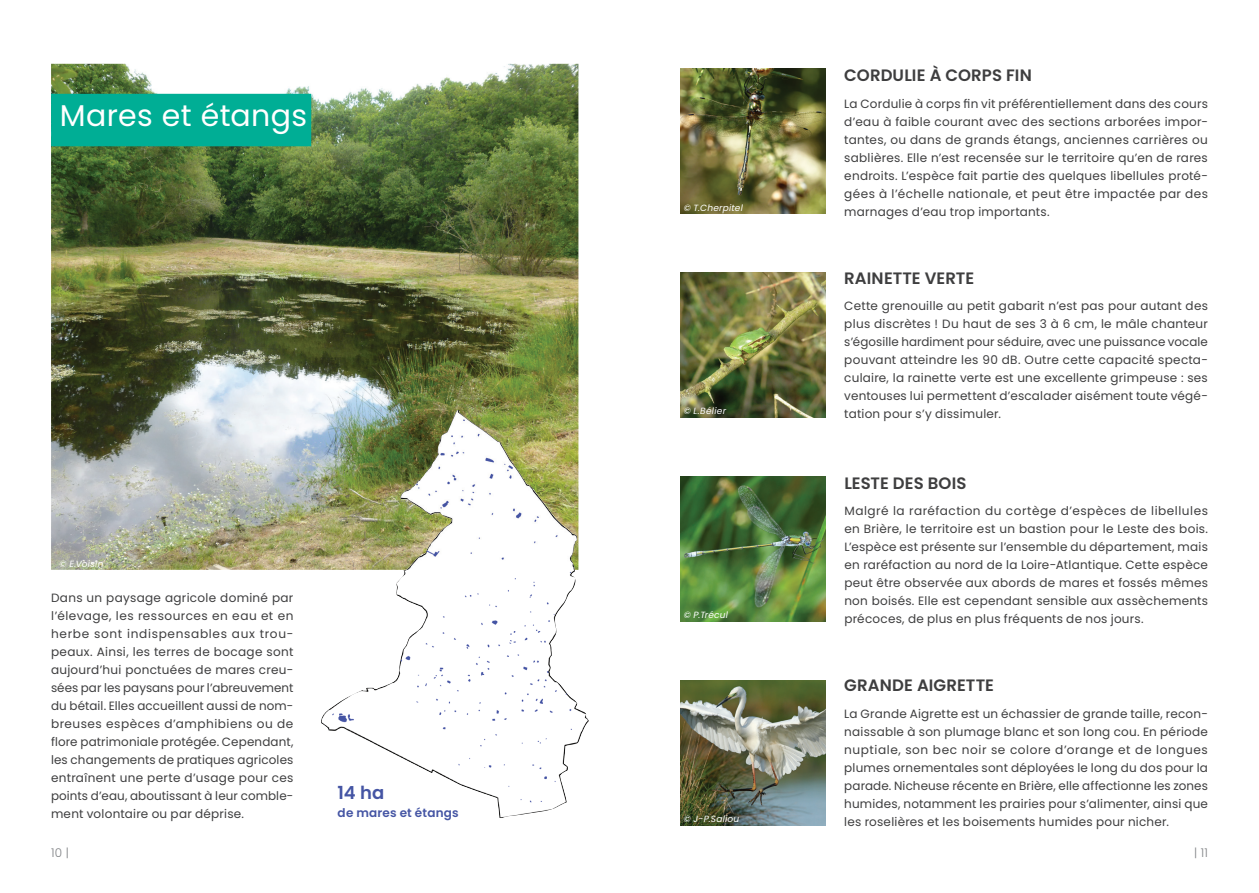
<style>
.page{position:relative;width:1259px;height:893px;background:#fff}
.page>*{position:absolute;margin:0;border:0;box-sizing:border-box;transform-origin:0 0}
.t1{font:30px "Poppins";letter-spacing:.015em;color:#fff}
.t2{font:600 18px "Poppins";color:#4555a4}
.t3{font:600 16.5px "Poppins";letter-spacing:.005em;color:#3e3e3f}
.t4{font:12px/18px "Poppins";letter-spacing:.02em;color:#3e3e3f;text-align:justify}
.t5{font:600 12px "Poppins";color:#4555a4}
.t6{font:300 12px "Poppins";color:#808285}
.t7{font:italic 9px "Poppins";letter-spacing:.025em;color:#fff}
</style>
<div class="page">
<img style="left:51px;top:64px;width:527px;height:506px">
<div style="left:51px;top:94px;width:260px;height:52px;background:#00ae95"></div>
<img style="left:680px;top:272px;width:145px;height:146px">
<img style="left:680px;top:69px;width:145px;height:145px">
<img style="left:680px;top:476px;width:145px;height:145px">
<img style="left:374px;top:570px;width:213px;height:148px">
<img style="left:321px;top:688px;width:53px;height:55px">
<img style="left:373px;top:718px;width:216px;height:100px">
<img style="left:400px;top:410px;width:133px;height:160px">
<img style="left:532px;top:488px;width:45px;height:82px">
<img style="left:680px;top:680px;width:145px;height:145px">
<h1 class="t1" style="left:60px;top:98px;width:249px">Mares et étangs</h1>
<p class="t7" style="left:60px;top:558px;width:45px">© E.Voisin</p>
<p class="t4" style="left:51px;top:589px;width:244px">Dans un paysage agricole dominé par l’élevage, les ressources en eau et en herbe sont indispensables aux trou&shy;peaux. Ainsi, les terres de bocage sont aujourd’hui ponctuées de mares creu&shy;sées par les paysans pour l’abreuvement du bétail. Elles accueillent aussi de nom&shy;breuses espèces d’amphibiens ou de flore patrimoniale protégée. Cependant, les changements de pratiques agricoles entraînent une perte d’usage pour ces points d’eau, aboutissant à leur comble&shy;ment volontaire ou par déprise.</p>
<h2 class="t2" style="left:338px;top:782px;width:48px">14 HA</h2>
<p class="t5" style="left:338px;top:805px;width:123px">DE MARES ET ÉTANGS</p>
<p class="t7" style="left:683px;top:202px;width:61px">© T.Cherpitel</p>
<p class="t7" style="left:683px;top:406px;width:44px">© L.Bélier</p>
<p class="t7" style="left:684px;top:610px;width:46px">© P.Trécul</p>
<p class="t7" style="left:684px;top:814px;width:57px">© J-P.Saliou</p>
<h3 class="t3" style="left:844px;top:66px;width:189px">CORDULIE À CORPS FIN</h3>
<p class="t4" style="left:844px;top:94px;width:365px">La Cordulie à corps fin vit préférentiellement dans des cours d’eau à faible courant avec des sections arborées impor&shy;tantes, ou dans de grands étangs, anciennes carrières ou sablières. Elle n’est recensée sur le territoire qu’en de rares endroits. L’espèce fait partie des quelques libellules proté&shy;gées à l’échelle nationale, et peut être impactée par des marnages d’eau trop importants.</p>
<h3 class="t3" style="left:844px;top:268px;width:131px">RAINETTE VERTE</h3>
<p class="t4" style="left:844px;top:297px;width:365px">Cette grenouille au petit gabarit n’est pas pour autant des plus discrètes ! Du haut de ses 3 à 6 cm, le mâle chanteur s’égosille hardiment pour séduire, avec une puissance vocale pouvant atteindre les 90 dB. Outre cette capacité specta&shy;culaire, la rainette verte est une excellente grimpeuse : ses ventouses lui permettent d’escalader aisément toute végé&shy;tation pour s’y dissimuler.</p>
<h3 class="t3" style="left:844px;top:473px;width:124px">LESTE DES BOIS</h3>
<p class="t4" style="left:844px;top:502px;width:365px">Malgré la raréfaction du cortège d’espèces de libellules en Brière, le territoire est un bastion pour le Leste des bois.<br>L’espèce est présente sur l’ensemble du département, mais en raréfaction au nord de la Loire-Atlantique. Cette espèce peut être observée aux abords de mares et fossés mêmes non boisés. Elle est cependant sensible aux assèchements précoces, de plus en plus fréquents de nos jours.</p>
<h3 class="t3" style="left:844px;top:676px;width:151px">GRANDE AIGRETTE</h3>
<p class="t4" style="left:844px;top:705px;width:365px">La Grande Aigrette est un échassier de grande taille, recon&shy;naissable à son plumage blanc et son long cou. En période nuptiale, son bec noir se colore d’orange et de longues plumes ornementales sont déployées le long du dos pour la parade. Nicheuse récente en Brière, elle affectionne les zones humides, notamment les prairies pour s’alimenter, ainsi que les roselières et les boisements humides pour nicher.</p>
<p class="t6" style="left:51px;top:846px;width:19px">10 |</p>
<p class="t6" style="left:1194px;top:846px;width:15px">| 11</p>
</div>
